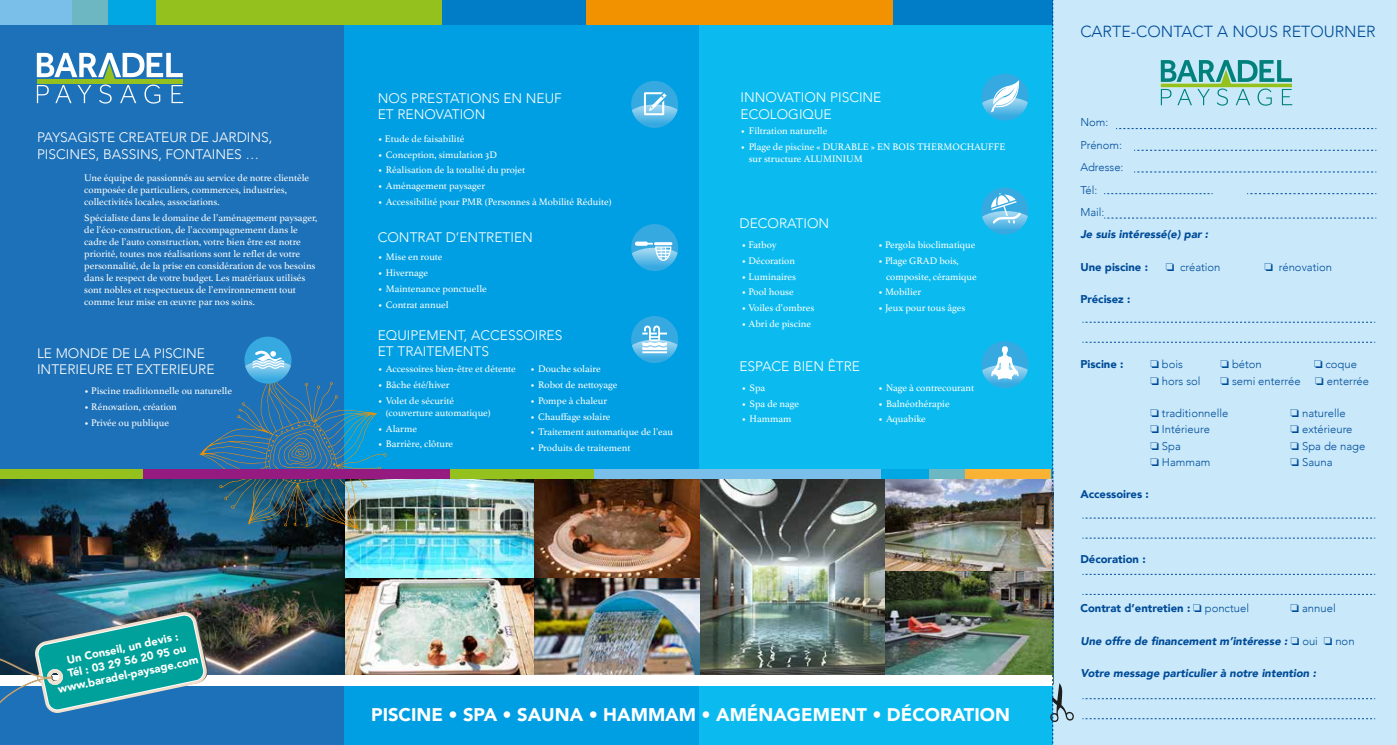
<style>
.page{position:relative;width:1397px;height:745px;background:#fff}
.page>*{position:absolute;margin:0;border:0;box-sizing:border-box;transform-origin:0 0}
.t1{font:900 18.25px "Avenir";color:#fff}
.t2{font:300 16px "Avenir";color:#004b97}
.t3{font:300 13.75px/16.5px "Avenir";color:#fff}
.t4{font:300 11.25px/22.5px "Avenir";color:#004b97}
.t5{font:italic 900 11.25px "Avenir";color:#004b97}
.t6{font:900 11.25px "Avenir";color:#004b97}
.t7{font:900 11.25px/13.5px "Avenir";color:#fff;text-align:center}
.t8{font:10px/12px "Athelas";color:#fff}
.s1{font-weight:300}
.s2{font-weight:300;font-style:normal}
</style>
<div class="page">
<div style="left:1042px;top:0;width:354px;height:744px;background:#c9e9fb"></div>
<div style="left:698px;top:0;width:354px;height:744px;background:#0bbbef"></div>
<div style="left:336px;top:0;width:362px;height:744px;background:#009fe3"></div>
<div style="left:0;top:0;width:344px;height:744px;background:#1d71b8"></div>
<img style="left:699px;top:478px;width:186px;height:197px">
<img style="left:344px;top:478px;width:191px;height:99px">
<img style="left:535px;top:478px;width:164px;height:99px">
<img style="left:344px;top:577px;width:191px;height:98px">
<img style="left:0;top:478px;width:344px;height:197px">
<svg style="left:37px;top:53px;width:146px;height:50px"></svg>
<hr style="left:37px;top:79px;width:146px;height:4px;background:#95c11f">
<svg style="left:1160px;top:60px;width:131px;height:46px"></svg>
<svg style="left:1116px;top:128px;width:258px;height:1px"></svg>
<svg style="left:1134px;top:150px;width:240px;height:1px"></svg>
<svg style="left:1134px;top:172px;width:240px;height:1px"></svg>
<svg style="left:1082px;top:322px;width:291px;height:1px"></svg>
<svg style="left:1082px;top:342px;width:291px;height:1px"></svg>
<svg style="left:1082px;top:698px;width:291px;height:1px"></svg>
<svg style="left:1082px;top:718px;width:291px;height:1px"></svg>
<svg style="left:1082px;top:517px;width:291px;height:1px"></svg>
<svg style="left:1082px;top:537px;width:291px;height:1px"></svg>
<svg style="left:1082px;top:573px;width:290px;height:1px"></svg>
<svg style="left:1082px;top:593px;width:290px;height:1px"></svg>
<svg style="left:1104px;top:193px;width:108px;height:1px"></svg>
<svg style="left:1104px;top:218px;width:270px;height:1px"></svg>
<svg style="left:1247px;top:193px;width:127px;height:1px"></svg>
<img style="left:535px;top:577px;width:164px;height:98px">
<div style="left:0;top:0;width:442px;height:25px;background:#95c11f"></div>
<div style="left:442px;top:0;width:610px;height:25px;background:#007dc6"></div>
<div style="left:0;top:0;width:156px;height:25px;background:#00a7e3"></div>
<div style="left:58px;top:0;width:49px;height:25px;background:#6db7c2"></div>
<div style="left:0;top:0;width:72px;height:25px;background:#79bfea"></div>
<div style="left:586px;top:0;width:306px;height:25px;background:#f39200"></div>
<img style="left:199px;top:336px;width:187px;height:193px">
<svg style="left:631px;top:81px;width:47px;height:47px"></svg>
<svg style="left:631px;top:224px;width:47px;height:47px"></svg>
<svg style="left:631px;top:316px;width:47px;height:47px"></svg>
<svg style="left:981px;top:73px;width:47px;height:47px"></svg>
<svg style="left:981px;top:187px;width:47px;height:47px"></svg>
<svg style="left:981px;top:341px;width:47px;height:47px"></svg>
<img style="left:885px;top:478px;width:165px;height:93px">
<img style="left:885px;top:571px;width:165px;height:104px">
<div style="left:0;top:675px;width:1052px;height:10px;background:#fff"></div>
<div style="left:594px;top:469px;width:458px;height:9px;background:#79bfea"></div>
<div style="left:0;top:469px;width:594px;height:9px;background:#95c11f"></div>
<div style="left:880px;top:469px;width:172px;height:9px;background:#00a7e3"></div>
<div style="left:929px;top:469px;width:49px;height:9px;background:#6db7c2"></div>
<div style="left:964px;top:469px;width:86px;height:9px;background:#f9b234"></div>
<div style="left:144px;top:469px;width:306px;height:9px;background:#951b81"></div>
<svg style="left:0;top:610px;width:209px;height:103px"></svg>
<svg style="left:1050px;top:0;width:23px;height:744px"></svg>
<h3 class="t3" style="left:37px;top:129px;width:237px">PAYSAGISTE CREATEUR DE JARDINS,<br>PISCINES, BASSINS, FONTAINES …</h3>
<p class="t8" style="left:84px;top:172px;width:226px">Une équipe de passionnés au service de notre clientèle composée de particuliers, commerces, industries, collectivités locales, associations.</p>
<p class="t8" style="left:84px;top:211px;width:234px">Spécialiste dans le domaine de l’aménagement paysager, de l’éco-construction, de l’accompagnement dans le cadre de l’auto construction, votre bien être est notre priorité, toutes nos réalisations sont le reflet de votre personnalité, de la prise en considération de vos besoins dans le respect de votre budget. Les matériaux utilisés sont nobles et respectueux de l’environnement tout comme leur mise en œuvre par nos soins.</p>
<h3 class="t3" style="left:37px;top:344px;width:179px">LE MONDE DE LA PISCINE<br>INTERIEURE ET EXTERIEURE</h3>
<p class="t8" style="left:84px;top:384px;width:149px">• Piscine traditionnelle ou naturelle</p>
<p class="t8" style="left:84px;top:400px;width:94px">• Rénovation, création</p>
<p class="t8" style="left:84px;top:416px;width:86px">• Privée ou publique</p>
<h3 class="t3" style="left:378px;top:90px;width:185px">NOS PRESTATIONS EN NEUF<br>ET RENOVATION</h3>
<p class="t8" style="left:378px;top:132px;width:88px">• Etude de faisabilité</p>
<p class="t8" style="left:378px;top:148px;width:121px">• Conception, simulation 3D</p>
<p class="t8" style="left:378px;top:164px;width:149px">• Réalisation de la totalité du projet</p>
<p class="t8" style="left:378px;top:179px;width:109px">• Aménagement paysager</p>
<p class="t8" style="left:378px;top:195px;width:235px">• Accessibilité pour PMR (Personnes à Mobilité Réduite)</p>
<h3 class="t3" style="left:378px;top:229px;width:156px">CONTRAT D’ENTRETIEN</h3>
<p class="t8" style="left:378px;top:251px;width:66px">• Mise en route</p>
<p class="t8" style="left:378px;top:266px;width:52px">• Hivernage</p>
<p class="t8" style="left:378px;top:282px;width:110px">• Maintenance ponctuelle</p>
<p class="t8" style="left:378px;top:298px;width:72px">• Contrat annuel</p>
<h3 class="t3" style="left:378px;top:326px;width:186px">EQUIPEMENT, ACCESSOIRES<br>ET TRAITEMENTS</h3>
<p class="t8" style="left:378px;top:362px;width:139px">• Accessoires bien-être et détente</p>
<p class="t8" style="left:378px;top:378px;width:73px">• Bâche été/hiver</p>
<p class="t8" style="left:386px;top:394px;width:106px;text-indent:-8px">• Volet de sécurité (couverture automatique)</p>
<p class="t8" style="left:378px;top:421px;width:41px">• Alarme</p>
<p class="t8" style="left:378px;top:437px;width:77px">• Barrière, clôture</p>
<p class="t8" style="left:530px;top:362px;width:72px">• Douche solaire</p>
<p class="t8" style="left:530px;top:378px;width:89px">• Robot de nettoyage</p>
<p class="t8" style="left:530px;top:394px;width:79px">• Pompe à chaleur</p>
<p class="t8" style="left:530px;top:409px;width:82px">• Chauffage solaire</p>
<p class="t8" style="left:530px;top:425px;width:145px">• Traitement automatique de l’eau</p>
<p class="t8" style="left:530px;top:441px;width:102px">• Produits de traitement</p>
<h3 class="t3" style="left:740px;top:89px;width:142px">INNOVATION PISCINE<br>ECOLOGIQUE</h3>
<p class="t8" style="left:740px;top:125px;width:88px">• Filtration naturelle</p>
<p class="t8" style="left:748px;top:140px;width:258px;text-indent:-8px">• Plage de piscine « DURABLE » EN BOIS THERMOCHAUFFE sur structure ALUMINIUM</p>
<h3 class="t3" style="left:739px;top:215px;width:91px">DECORATION</h3>
<p class="t8" style="left:741px;top:238px;width:37px">• Fatboy</p>
<p class="t8" style="left:741px;top:254px;width:55px">• Décoration</p>
<p class="t8" style="left:741px;top:270px;width:56px">• Luminaires</p>
<p class="t8" style="left:741px;top:285px;width:54px">• Pool house</p>
<p class="t8" style="left:741px;top:301px;width:74px">• Voiles d’ombres</p>
<p class="t8" style="left:741px;top:317px;width:71px">• Abri de piscine</p>
<h3 class="t3" style="left:739px;top:358px;width:122px">ESPACE BIEN ÊTRE</h3>
<p class="t8" style="left:741px;top:381px;width:25px">• Spa</p>
<p class="t8" style="left:741px;top:397px;width:59px">• Spa de nage</p>
<p class="t8" style="left:741px;top:412px;width:51px">• Hammam</p>
<p class="t8" style="left:877px;top:238px;width:99px">• Pergola bioclimatique</p>
<p class="t8" style="left:885px;top:252px;width:92px;line-height:15.8px;text-indent:-8px">• Plage GRAD bois, composite, céramique</p>
<p class="t8" style="left:877px;top:285px;width:45px">• Mobilier</p>
<p class="t8" style="left:877px;top:301px;width:89px">• Jeux pour tous âges</p>
<p class="t8" style="left:877px;top:381px;width:98px">• Nage à contrecourant</p>
<p class="t8" style="left:877px;top:397px;width:73px">• Balnéothérapie</p>
<p class="t8" style="left:877px;top:412px;width:49px">• Aquabike</p>
<p class="t7" style="left:51px;top:655px;width:145px;rotate:-12deg">Un Conseil, un devis :<br>Tél : 03 29 56 20 95 ou www.baradel-paysage.com</p>
<h1 class="t1" style="left:371px;top:698px;width:640px">PISCINE • SPA • SAUNA • HAMMAM • AMÉNAGEMENT • DÉCORATION</h1>
<h2 class="t2" style="left:1080px;top:22px;width:297px">CARTE-CONTACT A NOUS RETOURNER</h2>
<p class="t4" style="left:1080px;top:111px;width:45px">Nom:<br>Prénom:<br>Adresse:<br>Tél:<br>Mail:</p>
<p class="t5" style="left:1080px;top:225px;width:129px">Je suis intéressé(e) par :</p>
<p class="t6" style="left:1080px;top:257px;width:69px">Une piscine :</p>
<p class="t4" style="left:1165px;top:255px;width:56px">❏ création</p>
<p class="t4" style="left:1264px;top:255px;width:69px">❏ rénovation</p>
<p class="t6" style="left:1080px;top:289px;width:52px">Précisez :</p>
<p class="t6" style="left:1080px;top:354px;width:45px">Piscine :</p>
<p class="t4" style="left:1150px;top:353px;width:34px">❏ bois</p>
<p class="t4" style="left:1220px;top:353px;width:43px">❏ béton</p>
<p class="t4" style="left:1313px;top:353px;width:44px">❏ coque</p>
<p class="t4" style="left:1150px;top:369px;width:52px">❏ hors sol</p>
<p class="t4" style="left:1220px;top:369px;width:82px">❏ semi enterrée</p>
<p class="t4" style="left:1314px;top:369px;width:55px">❏ enterrée</p>
<p class="t4" style="left:1150px;top:401px;width:79px">❏ traditionnelle</p>
<p class="t4" style="left:1290px;top:401px;width:57px">❏ naturelle</p>
<p class="t4" style="left:1150px;top:418px;width:61px">❏ Intérieure</p>
<p class="t4" style="left:1290px;top:418px;width:63px">❏ extérieure</p>
<p class="t4" style="left:1150px;top:434px;width:32px">❏ Spa</p>
<p class="t4" style="left:1290px;top:434px;width:76px">❏ Spa de nage</p>
<p class="t4" style="left:1150px;top:450px;width:62px">❏ Hammam</p>
<p class="t4" style="left:1290px;top:450px;width:43px">❏ Sauna</p>
<p class="t6" style="left:1080px;top:484px;width:70px">Accessoires :</p>
<p class="t6" style="left:1080px;top:549px;width:67px">Décoration :</p>
<p class="t6" style="left:1080px;top:598px;width:170px">Contrat d’entretien : ❏ <span class="s1">ponctuel</span></p>
<p class="t4" style="left:1290px;top:596px;width:47px">❏ annuel</p>
<p class="t5" style="left:1080px;top:631px;width:276px">Une offre de financement m’intéresse : ❏ <span class="s2">oui</span> ❏ <span class="s2">non</span></p>
<p class="t5" style="left:1080px;top:663px;width:237px">Votre message particulier à notre intention :</p>
</div>
